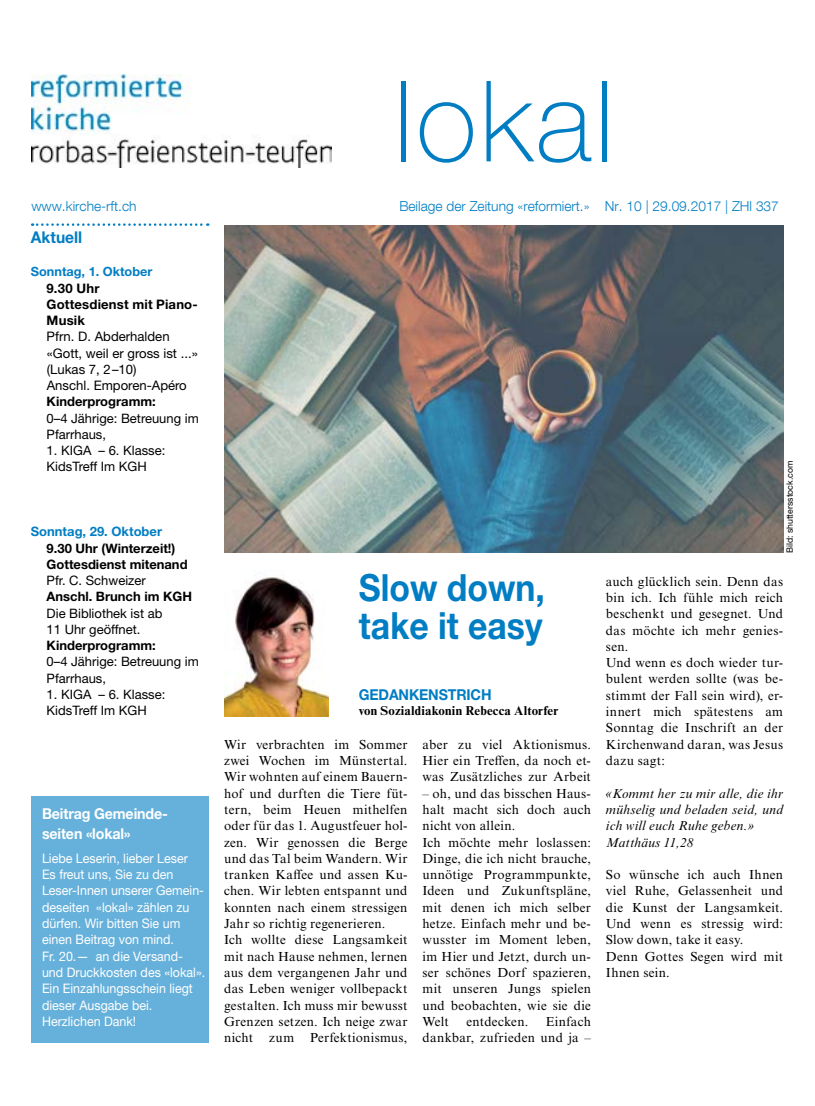
<style>
.page{position:relative;width:815px;height:1106px;background:#fff}
.page>*{position:absolute;margin:0;border:0;box-sizing:border-box;transform-origin:0 0}
.t1{font:100 112.5px "Helvetica Neue LT Pro";letter-spacing:.03em;color:#007dc3}
.t2{font:700 37.5px/38.8px "Helvetica Neue LT Pro";color:#007dc3;scale:.9 1}
.t3{font:700 16.25px "Helvetica Neue LT Pro";color:#007dc3;scale:.96 1}
.t4{font:700 15px/20px "Helvetica Neue LT Pro";letter-spacing:-.01em;color:#fff;scale:.95 1}
.t5{font:700 15px "Helvetica Neue LT Pro";letter-spacing:-.01em;color:#007dc3;scale:.95 1}
.t6{font:300 13.75px "Helvetica Neue LT Com";color:#007dc3}
.t7{font:13.12px/16.2px "Times NRMT Pro";letter-spacing:.02em;color:#000}
.t8{font:13.12px/16.2px "Helvetica Neue LT Pro";color:#fff;scale:.95 1}
.t9{font:italic 13.12px/16.2px "Times NRMT Pro";letter-spacing:.02em;color:#000}
.t10{font:13.12px/16.2px "Helvetica Neue LT Pro";color:#000}
.t11{font:700 13.12px/16.2px "Helvetica Neue LT Pro";letter-spacing:.015em;color:#000}
.t12{font:13px/16.2px "Helvetica Neue LT Pro";color:#000}
.t13{font:700 13px/16.2px "Helvetica Neue LT Pro";color:#000}
.t14{font:700 13px "Helvetica Neue LT Pro";color:#007dc3}
.t15{font:700 12.88px "Times NRMT Pro";letter-spacing:.015em;color:#000}
.t16{font:700 12.75px "Helvetica Neue LT Pro";color:#007dc3}
.t17{font:8.75px "Helvetica Neue LT Pro";color:#000}
</style>
<div class="page">
<img style="left:31px;top:75px;width:301px;height:93px">
<svg style="left:32px;top:223px;width:176px;height:3px"></svg>
<div style="left:32px;top:796px;width:177px;height:246px;background:#66b1db"></div>
<img style="left:224px;top:575px;width:105px;height:141px">
<img style="left:224px;top:225px;width:559px;height:328px">
<p class="t6" style="left:31px;top:197px;width:107px">www.kirche-rft.ch</p>
<p class="t3" style="left:31px;top:226px;width:55px">Aktuell</p>
<p class="t16" style="left:31px;top:264px;width:123px">Sonntag, 1. Oktober</p>
<p class="t11" style="left:47px;top:279px;width:153px">9.30 Uhr<br>Gottesdienst mit Piano-<br>Musik</p>
<p class="t10" style="left:47px;top:328px;width:153px">Pfrn. D. Abderhalden «Gott, weil er gross ist ...» (Lukas 7, 2–10)<br>Anschl. Emporen-Apéro</p>
<p class="t13" style="left:47px;top:393px;width:111px">Kinderprogramm:</p>
<p class="t12" style="left:47px;top:409px;width:154px">0–4 Jährige: Betreuung im<br>Pfarrhaus,</p>
<p class="t12" style="left:47px;top:442px;width:120px">1. KIGA – 6. Klasse:<br>KidsTreff Im KGH</p>
<p class="t14" style="left:31px;top:523px;width:133px">Sonntag, 29. Oktober</p>
<p class="t13" style="left:47px;top:539px;width:142px">9.30 Uhr (Winterzeit!)<br>Gottesdienst mitenand</p>
<p class="t12" style="left:47px;top:572px;width:101px">Pfr. C. Schweizer</p>
<p class="t13" style="left:47px;top:588px;width:147px">Anschl. Brunch im KGH</p>
<p class="t12" style="left:47px;top:604px;width:117px">Die Bibliothek ist ab<br>11 Uhr geöffnet.</p>
<p class="t13" style="left:47px;top:637px;width:111px">Kinderprogramm:</p>
<p class="t12" style="left:47px;top:653px;width:154px">0–4 Jährige: Betreuung im<br>Pfarrhaus,</p>
<p class="t12" style="left:47px;top:686px;width:120px">1. KIGA – 6. Klasse:<br>KidsTreff Im KGH</p>
<p class="t4" style="left:42px;top:802px;width:134px">Beitrag Gemeinde&shy;seiten «lokal»</p>
<p class="t8" style="left:42px;top:849px;width:173px">Liebe Leserin, lieber Leser<br>Es freut uns, Sie zu den<br>Leser-Innen unserer Gemein&shy;deseiten «lokal» zählen zu dürfen. Wir bitten Sie um einen Beitrag von mind.<br>Fr. 20.— an die Versand&shy;und Druckkosten des «lokal».<br>Ein Einzahlungsschein liegt dieser Ausgabe bei.<br>Herzlichen Dank!</p>
<h1 class="t1" style="left:394px;top:55px;width:222px">lokal</h1>
<p class="t6" style="left:399px;top:197px;width:381px">Beilage der Zeitung «reformiert.» Nr. 10 | 29.09.2017 | ZHl 337</p>
<p class="t17" style="left:784px;top:553px;width:94px;rotate:-90deg">Bild: shuttersstock.com</p>
<h2 class="t2" style="left:359px;top:567px;width:208px">Slow down, take it easy</h2>
<p class="t5" style="left:359px;top:684px;width:141px">GEDANKENSTRICH</p>
<p class="t15" style="left:359px;top:703px;width:201px">von Sozialdiakonin Rebecca Altorfer</p>
<p class="t7" style="left:422px;top:736px;width:170px;text-align:justify">aber zu viel Aktionismus.<br>Hier ein Treffen, da noch et&shy;was Zusätzliches zur Arbeit</p>
<p class="t7" style="left:422px;top:785px;width:170px">– oh, und das bisschen Haus&shy;halt macht sich doch auch nicht von allein.<br>Ich möchte mehr loslassen:<br>Dinge, die ich nicht brauche, unnötige Programmpunkte,<br>Ideen und Zukunftspläne, mit denen ich mich selber hetze. Einfach mehr und be&shy;wusster im Moment leben, im Hier und Jetzt, durch un&shy;ser schönes Dorf spazieren, mit unseren Jungs spielen und beobachten, wie sie die<br>Welt</p>
<p class="t7" style="left:224px;top:737px;width:185px">Wir verbrachten im Sommer zwei Wochen im Münstertal.<br>Wir wohnten auf einem Bauern&shy;hof und durften die Tiere füt&shy;tern, beim Heuen mithelfen oder für das 1. Augustfeuer hol&shy;zen. Wir genossen die Berge und das Tal beim Wandern. Wir tranken Kaffee und assen Ku&shy;chen. Wir lebten entspannt und konnten nach einem stressigen<br>Jahr so richtig regenerieren.<br>Ich wollte diese Langsamkeit mit nach Hause nehmen, lernen aus dem vergangenen Jahr und das Leben weniger vollbepackt gestalten. Ich muss mir bewusst<br>Grenzen setzen. Ich neige zwar nicht zum Perfektionismus,</p>
<p class="t7" style="left:422px;top:1014px;width:170px;text-align:right">Einfach<br>dankbar, zufrieden und ja –</p>
<p class="t7" style="left:466px;top:1014px;width:63px">entdecken.</p>
<p class="t7" style="left:606px;top:574px;width:179px">auch glücklich sein. Denn das bin ich. Ich fühle mich reich beschenkt und gesegnet. Und das möchte ich mehr genies&shy;sen.<br>Und wenn es doch wieder tur&shy;bulent werden sollte (was be&shy;stimmt der Fall sein wird), er&shy;innert mich spätestens am<br>Sonntag die Inschrift an der<br>Kirchenwand daran, was Jesus dazu sagt:</p>
<p class="t9" style="left:606px;top:785px;width:179px">«Kommt her zu mir alle, die ihr mühselig und beladen seid, und ich will euch Ruhe geben.»<br>Matthäus 11,28</p>
<p class="t7" style="left:606px;top:867px;width:179px">So wünsche ich auch Ihnen viel Ruhe, Gelassenheit und die Kunst der Langsamkeit.<br>Und wenn es stressig wird:<br>Slow down, take it easy.<br>Denn Gottes Segen wird mit<br>Ihnen sein.</p>
</div>
